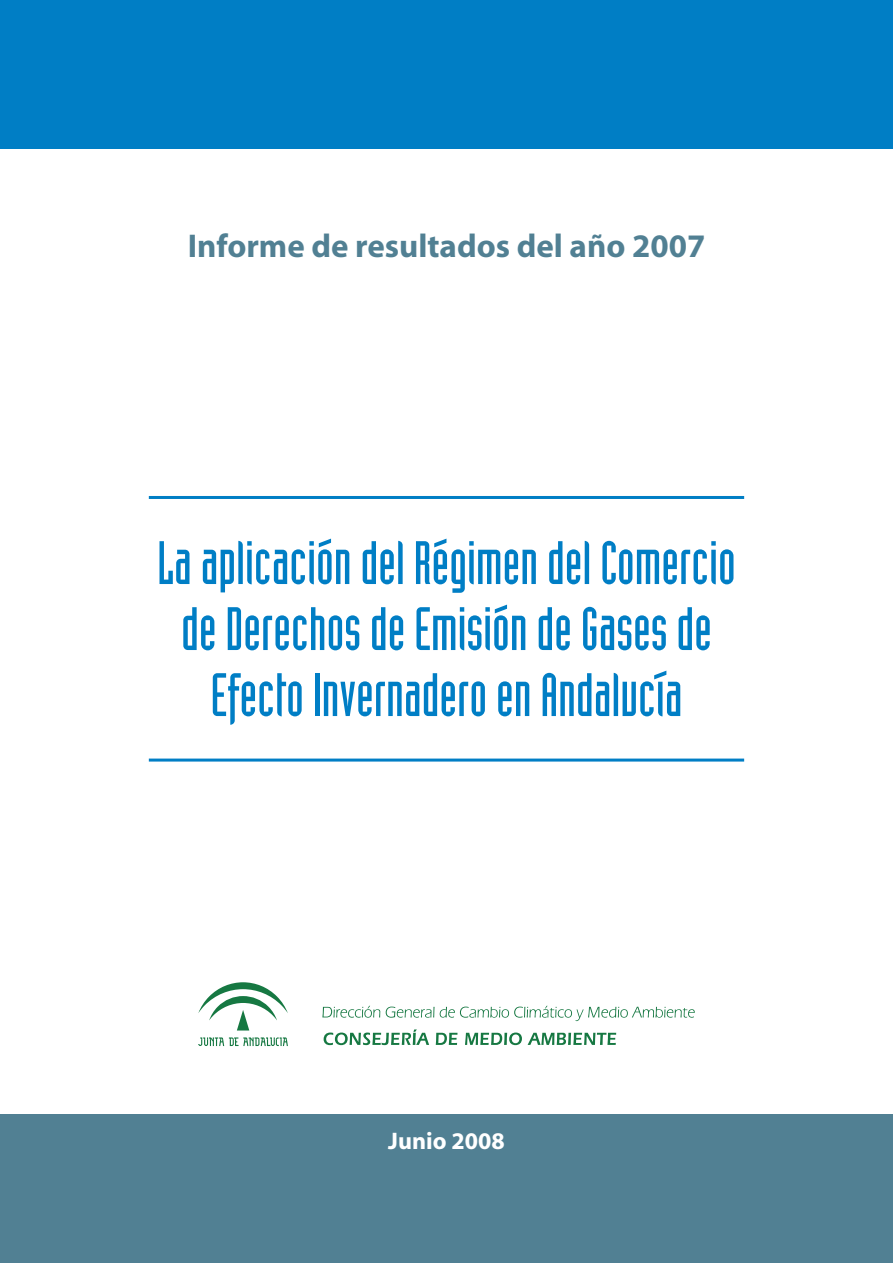
<style>
.page{position:relative;width:893px;height:1263px;background:#fff}
.page>*{position:absolute;margin:0;border:0;box-sizing:border-box;transform-origin:0 0}
.t1{font:60px/66px "Industria Solid";color:#007ec5;text-align:center}
.t2{font:700 33px "Myriad";color:#518093}
.t3{font:700 24px "Myriad";color:#fff}
</style>
<div class="page">
<div style="left:0;top:0;width:893px;height:149px;background:#007ec5"></div>
<div style="left:0;top:1114px;width:893px;height:149px;background:#518093"></div>
<hr style="left:149px;top:496px;width:595px;height:3px;background:#007ec5">
<hr style="left:149px;top:758px;width:595px;height:3px;background:#007ec5">
<svg style="left:198px;top:1037px;width:90px;height:9px"></svg>
<svg style="left:198px;top:982px;width:90px;height:48px"></svg>
<svg style="left:324px;top:1029px;width:105px;height:16px"></svg>
<svg style="left:436px;top:1033px;width:21px;height:12px"></svg>
<svg style="left:465px;top:1032px;width:57px;height:13px"></svg>
<svg style="left:528px;top:1033px;width:88px;height:12px"></svg>
<svg style="left:322px;top:1006px;width:58px;height:12px"></svg>
<svg style="left:386px;top:1006px;width:309px;height:15px"></svg>
<p class="t2" style="left:188px;top:229px;width:519px">Informe de resultados del año 2007</p>
<p class="t1" style="left:157px;top:529px;width:580px">La aplicación del Régimen del Comercio de Derechos de Emisión de Gases de<br>Efecto Invernadero en Andalucía</p>
<p class="t3" style="left:388px;top:1129px;width:118px">Junio 2008</p>
</div>
